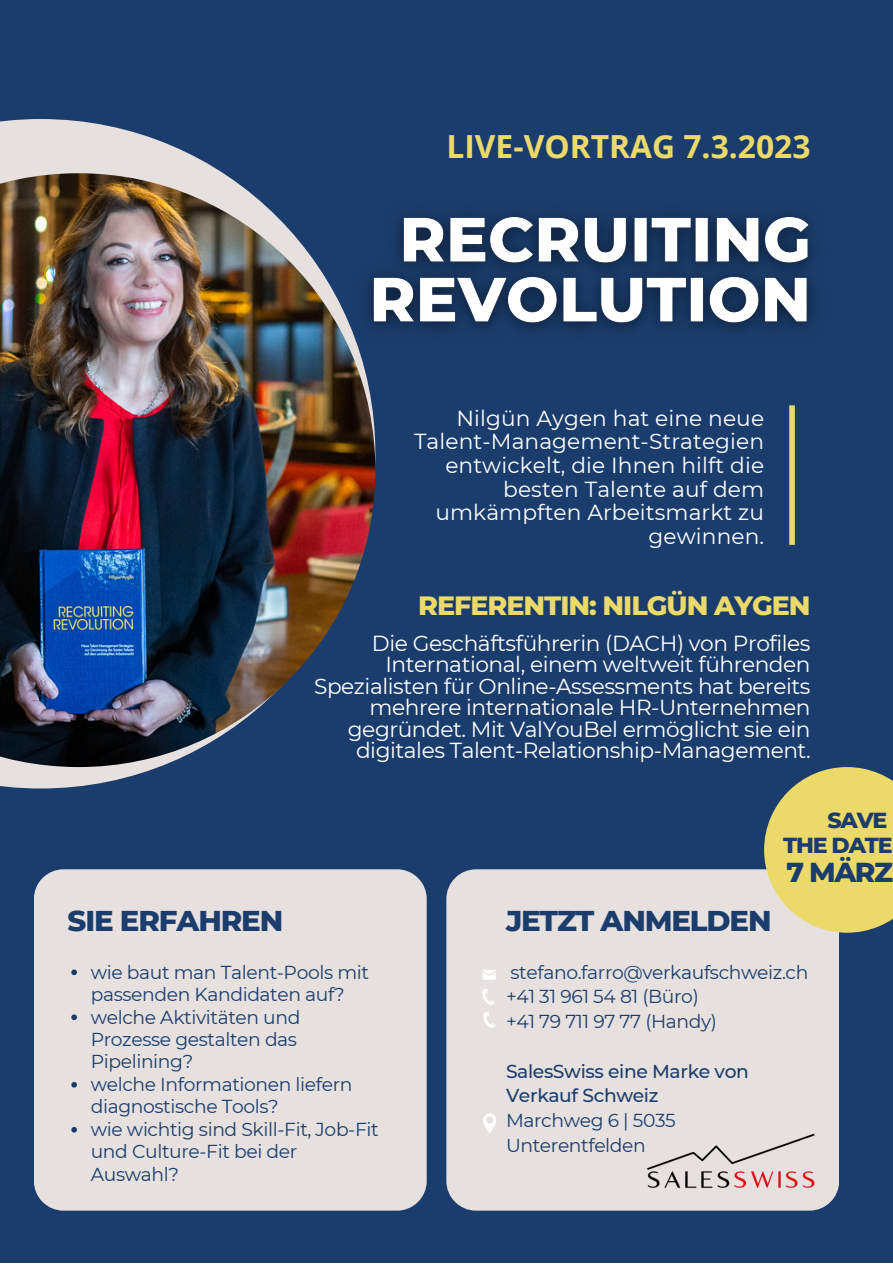
<style>
.page{position:relative;width:893px;height:1264px;background:#fff}
.page>*{position:absolute;margin:0;border:0;box-sizing:border-box;transform-origin:0 0}
.t1{font:700 31.8px "Open Sans";color:#ebda6a}
.t2{font:800 29.25px "Montserrat";letter-spacing:-.04em;color:#1b3d6d}
.t3{font:800 27.9px "Montserrat";color:#1b3d6d}
.t4{font:800 27px "Montserrat";letter-spacing:-.04em;color:#ebda6a}
.t5{font:800 22.2px/24.8px "Montserrat";letter-spacing:-.055em;color:#1b3d6d;text-align:right}
.t6{font:21.75px/21.3px "Montserrat";letter-spacing:-.02em;color:#fff;text-align:right}
.t7{font:21.75px/23.5px "Montserrat";letter-spacing:.005em;color:#fff;text-align:right}
.t8{font:18.75px/22.5px "Montserrat";letter-spacing:-.02em;color:#1b3d6d}
.t9{font:500 18.75px/24.8px "Montserrat";letter-spacing:-.02em;color:#1b3d6d}
</style>
<div class="page">
<div style="left:0;top:0;width:892px;height:1262px;background:#1b3d6d"></div>
<svg style="left:0;top:119px;width:223px;height:669px;fill:#e6e0de"></svg>
<img style="left:0;top:173px;width:375px;height:594px">
<div style="left:789px;top:405px;width:5px;height:140px;background:#ebda6a"></div>
<div style="left:34px;top:869px;width:392px;height:341px;background:#e6e0de;border-radius:30px"></div>
<div style="left:446px;top:869px;width:393px;height:341px;background:#e6e0de;border-radius:30px"></div>
<svg style="left:764px;top:767px;width:128px;height:165px"></svg>
<svg style="left:483px;top:1113px;width:13px;height:20px"></svg>
<svg style="left:482px;top:989px;width:12px;height:16px"></svg>
<svg style="left:482px;top:970px;width:14px;height:9px"></svg>
<img style="left:647px;top:1133px;width:168px;height:55px">
<svg style="left:483px;top:1012px;width:12px;height:16px"></svg>
<svg style="left:71px;top:969px;width:6px;height:6px"></svg>
<svg style="left:71px;top:1014px;width:6px;height:6px"></svg>
<svg style="left:71px;top:1082px;width:6px;height:5px"></svg>
<svg style="left:71px;top:1127px;width:6px;height:5px"></svg>
<img style="left:345px;top:179px;width:469px;height:186px">
<h1 class="t1" style="left:446px;top:124px;width:365px">LIVE-VORTRAG 7.3.2023</h1>
<p class="t7" style="left:414px;top:406px;width:351px">Nilgün Aygen hat eine neue<br>Talent-Management-Strategien entwickelt, die Ihnen hilft die besten Talente auf dem umkämpften Arbeitsmarkt zu gewinnen.</p>
<h3 class="t4" style="left:418px;top:589px;width:394px">REFERENTIN: NILGÜN AYGEN</h3>
<p class="t6" style="left:314px;top:632px;width:498px">Die Geschäftsführerin (DACH) von Profiles International, einem weltweit führenden Spezialisten für Online-Assessments hat bereits mehrere internationale HR-Unternehmen gegründet. Mit ValYouBel ermöglicht sie ein digitales Talent-Relationship-Management.</p>
<h2 class="t2" style="left:68px;top:902px;width:217px">SIE ERFAHREN</h2>
<p class="t8" style="left:91px;top:960px;width:289px">wie baut man Talent-Pools mit passenden Kandidaten auf? welche Aktivitäten und<br>Prozesse gestalten das<br>Pipelining?<br>welche Informationen liefern diagnostische Tools?<br>wie wichtig sind Skill-Fit, Job-Fit und Culture-Fit bei der<br>Auswahl?</p>
<p class="t5" style="left:783px;top:807px;width:111px">SAVE<br>THE DATE</p>
<h3 class="t3" style="left:786px;top:855px;width:108px">7 MÄRZ</h3>
<h2 class="t2" style="left:506px;top:902px;width:267px">JETZT ANMELDEN</h2>
<p class="t8" style="left:506px;top:959px;width:304px;line-height:24.8px">stefano.farro@verkaufschweiz.ch +41 31 961 54 81 (Büro)<br>+41 79 711 97 77 (Handy)</p>
<p class="t9" style="left:506px;top:1058px;width:244px">SalesSwiss eine Marke von<br>Verkauf Schweiz</p>
<p class="t8" style="left:506px;top:1107px;width:171px;line-height:24.8px">Marchweg 6 | 5035<br>Unterentfelden</p>
</div>
